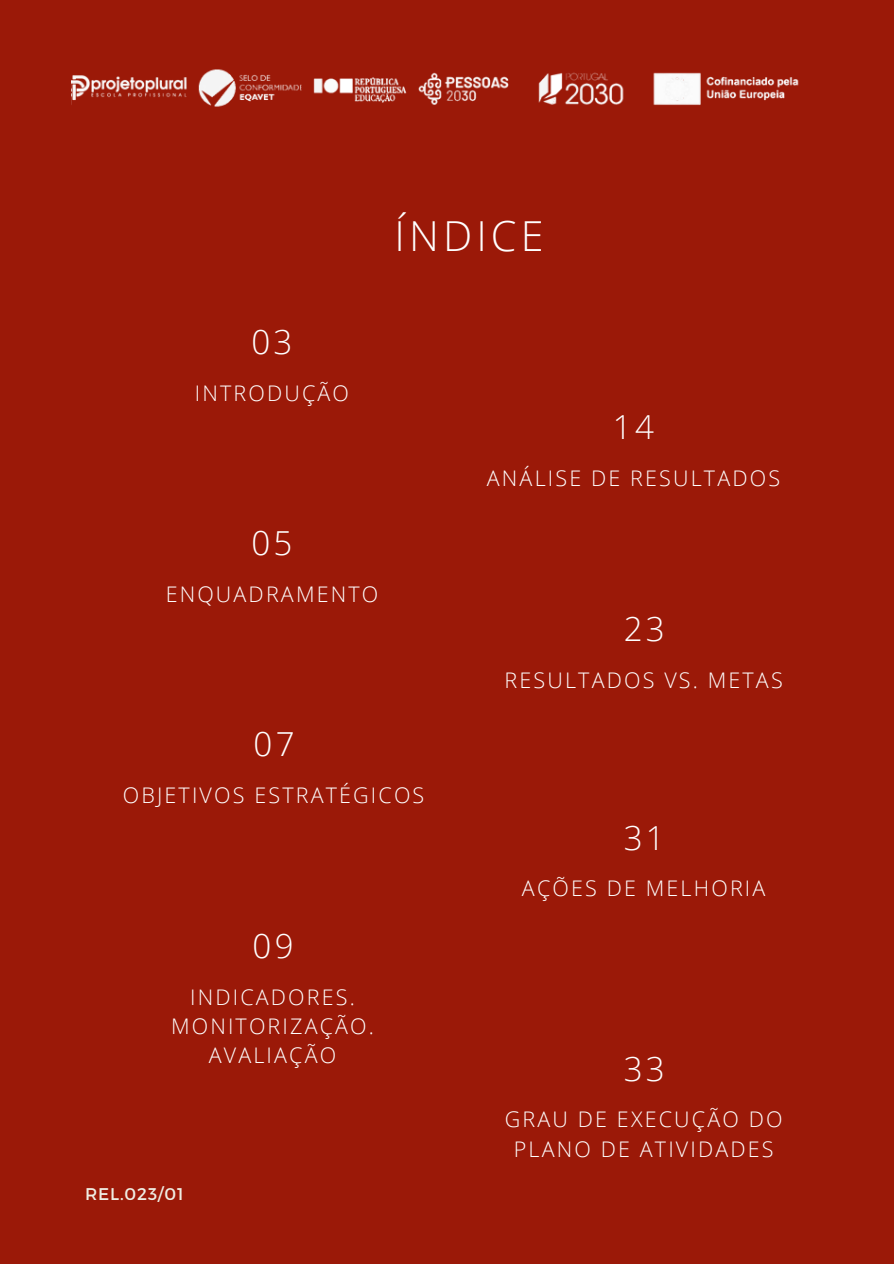
<style>
.page{position:relative;width:894px;height:1264px;background:#fff}
.page>*{position:absolute;margin:0;border:0;box-sizing:border-box;transform-origin:0 0}
.t1{font:300 41.4px "Open Sans";letter-spacing:.1em;color:#fff}
.t2{font:300 33.15px "Open Sans";letter-spacing:.1em;color:#fff}
.t3{font:300 21.45px/29.2px "Open Sans";letter-spacing:.1em;color:#fff;text-align:center}
.t4{font:16.95px "Montserrat";letter-spacing:.05em;color:#efeee4}
</style>
<div class="page">
<div style="left:0;top:0;width:893px;height:1263px;background:#9b1908"></div>
<img style="left:71px;top:69px;width:728px;height:38px">
<h1 class="t1" style="left:394px;top:206px;width:150px">ÍNDICE</h1>
<p class="t2" style="left:251px;top:318px;width:43px">03</p>
<h2 class="t3" style="left:195px;top:377px;width:156px">INTRODUÇÃO</h2>
<p class="t2" style="left:251px;top:519px;width:43px">05</p>
<h2 class="t3" style="left:166px;top:579px;width:214px">ENQUADRAMENTO</h2>
<p class="t2" style="left:612px;top:403px;width:43px">14</p>
<h2 class="t3" style="left:487px;top:463px;width:294px">ANÁLISE DE RESULTADOS</h2>
<p class="t2" style="left:623px;top:605px;width:43px">23</p>
<h2 class="t3" style="left:504px;top:664px;width:279px">RESULTADOS VS. METAS</h2>
<p class="t2" style="left:253px;top:721px;width:43px">07</p>
<h2 class="t3" style="left:123px;top:780px;width:303px">OBJETIVOS ESTRATÉGICOS</h2>
<p class="t2" style="left:252px;top:922px;width:43px">09</p>
<h2 class="t3" style="left:171px;top:981px;width:204px">INDICADORES.<br>MONITORIZAÇÃO.<br>AVALIAÇÃO</h2>
<p class="t4" style="left:85px;top:1182px;width:100px">REL.023/01</p>
<p class="t2" style="left:623px;top:814px;width:43px">31</p>
<h2 class="t3" style="left:522px;top:873px;width:245px">AÇÕES DE MELHORIA</h2>
<p class="t2" style="left:623px;top:1045px;width:43px">33</p>
<h2 class="t3" style="left:504px;top:1104px;width:279px">GRAU DE EXECUÇÃO DO<br>PLANO DE ATIVIDADES</h2>
</div>
